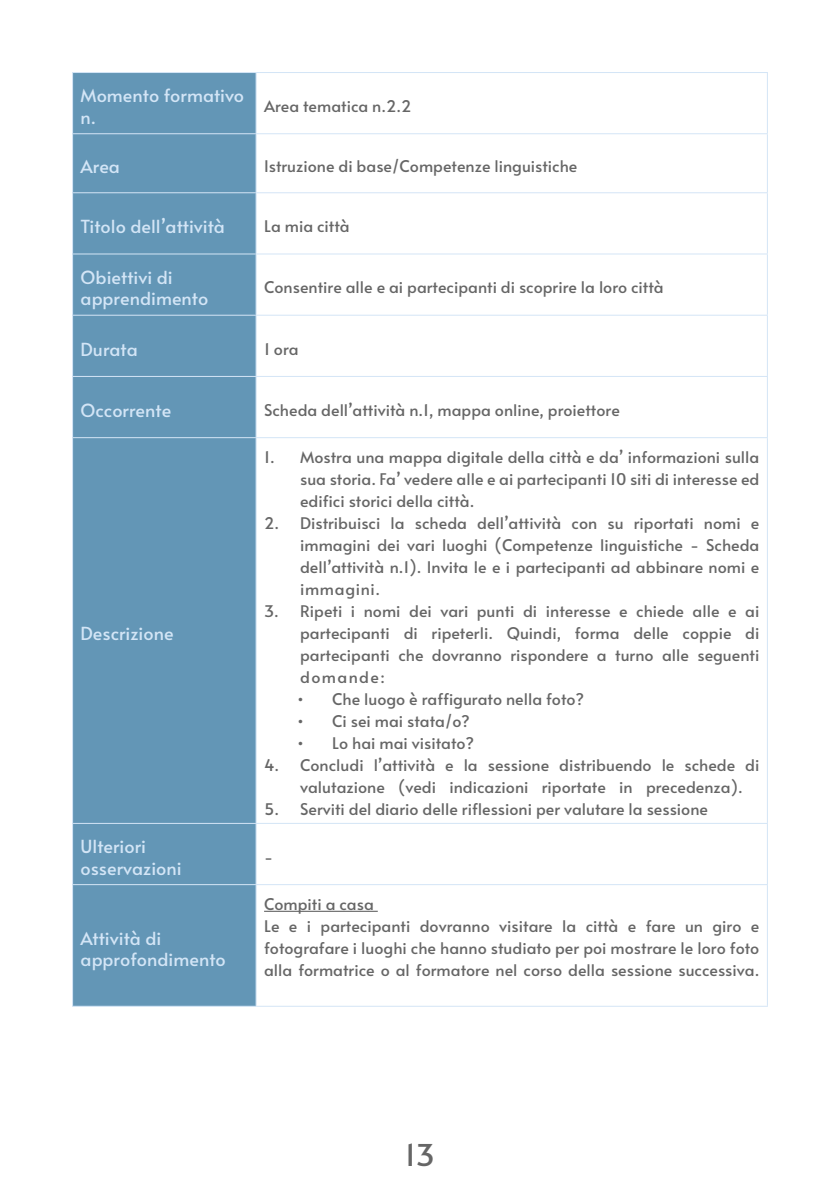
<style>
.page{position:relative;width:840px;height:1191px;background:#fff}
.page>*{position:absolute;margin:0;border:0;box-sizing:border-box;transform-origin:0 0}
.t1{font:30px "Alata";color:#666}
.t2{font:18px/21.6px "Alata";color:#d3e5f6}
.t3{font:16px/22px "Alata";color:#666;text-align:justify}
</style>
<div class="page">
<svg style="left:73px;top:73px;width:182px;height:932px;background:#6396b6"></svg>
<hr style="left:72px;top:133px;width:184px;height:1px;background:#d4e5f6">
<hr style="left:256px;top:133px;width:511px;height:1px;background:#d4e5f6">
<hr style="left:72px;top:192px;width:184px;height:1px;background:#d4e5f6">
<hr style="left:256px;top:192px;width:511px;height:1px;background:#d4e5f6">
<hr style="left:72px;top:253px;width:184px;height:1px;background:#d4e5f6">
<hr style="left:256px;top:253px;width:511px;height:1px;background:#d4e5f6">
<hr style="left:72px;top:315px;width:184px;height:1px;background:#d4e5f6">
<hr style="left:256px;top:315px;width:511px;height:1px;background:#d4e5f6">
<hr style="left:72px;top:376px;width:184px;height:1px;background:#d4e5f6">
<hr style="left:256px;top:376px;width:511px;height:1px;background:#d4e5f6">
<hr style="left:72px;top:437px;width:184px;height:1px;background:#d4e5f6">
<hr style="left:256px;top:437px;width:511px;height:1px;background:#d4e5f6">
<hr style="left:72px;top:823px;width:184px;height:1px;background:#d4e5f6">
<hr style="left:256px;top:823px;width:511px;height:1px;background:#d4e5f6">
<hr style="left:72px;top:884px;width:184px;height:1px;background:#d4e5f6">
<hr style="left:256px;top:884px;width:511px;height:1px;background:#d4e5f6">
<hr style="left:72px;top:72px;width:184px;height:1px;background:#d4e5f6">
<hr style="left:72px;top:73px;width:1px;height:60px;background:#d4e5f6">
<hr style="left:256px;top:72px;width:511px;height:1px;background:#d4e5f6">
<hr style="left:255px;top:73px;width:1px;height:60px;background:#d4e5f6">
<hr style="left:766px;top:73px;width:1px;height:60px;background:#d4e5f6">
<hr style="left:72px;top:134px;width:1px;height:58px;background:#d4e5f6">
<hr style="left:255px;top:134px;width:1px;height:58px;background:#d4e5f6">
<hr style="left:766px;top:134px;width:1px;height:58px;background:#d4e5f6">
<hr style="left:72px;top:193px;width:1px;height:60px;background:#d4e5f6">
<hr style="left:255px;top:193px;width:1px;height:60px;background:#d4e5f6">
<hr style="left:766px;top:193px;width:1px;height:60px;background:#d4e5f6">
<hr style="left:72px;top:254px;width:1px;height:61px;background:#d4e5f6">
<hr style="left:255px;top:254px;width:1px;height:61px;background:#d4e5f6">
<hr style="left:766px;top:254px;width:1px;height:61px;background:#d4e5f6">
<hr style="left:72px;top:316px;width:1px;height:60px;background:#d4e5f6">
<hr style="left:255px;top:316px;width:1px;height:60px;background:#d4e5f6">
<hr style="left:766px;top:316px;width:1px;height:60px;background:#d4e5f6">
<hr style="left:72px;top:377px;width:1px;height:60px;background:#d4e5f6">
<hr style="left:255px;top:377px;width:1px;height:60px;background:#d4e5f6">
<hr style="left:766px;top:377px;width:1px;height:60px;background:#d4e5f6">
<hr style="left:72px;top:438px;width:1px;height:385px;background:#d4e5f6">
<hr style="left:255px;top:438px;width:1px;height:385px;background:#d4e5f6">
<hr style="left:766px;top:438px;width:1px;height:385px;background:#d4e5f6">
<hr style="left:72px;top:824px;width:1px;height:60px;background:#d4e5f6">
<hr style="left:255px;top:824px;width:1px;height:60px;background:#d4e5f6">
<hr style="left:766px;top:824px;width:1px;height:60px;background:#d4e5f6">
<hr style="left:72px;top:885px;width:1px;height:120px;background:#d4e5f6">
<hr style="left:255px;top:885px;width:1px;height:120px;background:#d4e5f6">
<hr style="left:766px;top:885px;width:1px;height:120px;background:#d4e5f6">
<hr style="left:72px;top:1005px;width:184px;height:1px;background:#d4e5f6">
<hr style="left:256px;top:1005px;width:511px;height:1px;background:#d4e5f6">
<hr style="left:264px;top:910px;width:113px;height:2px;background:#666">
<p class="t2" style="left:80px;top:83px;width:165px">Momento formativo n.</p>
<p class="t3" style="left:264px;top:93px;width:149px">Area tematica n.2.2</p>
<p class="t2" style="left:80px;top:154px;width:41px">Area</p>
<p class="t3" style="left:264px;top:153px;width:315px">Istruzione di base/Competenze linguistiche</p>
<p class="t2" style="left:80px;top:214px;width:146px">Titolo dell’attività</p>
<p class="t3" style="left:264px;top:213px;width:87px">La mia città</p>
<p class="t2" style="left:80px;top:264px;width:129px">Obiettivi di apprendimento</p>
<p class="t3" style="left:264px;top:275px;width:401px">Consentire alle e ai partecipanti di scoprire la loro città</p>
<p class="t2" style="left:80px;top:336px;width:59px">Durata</p>
<p class="t3" style="left:264px;top:336px;width:36px">1 ora</p>
<p class="t2" style="left:80px;top:397px;width:92px">Occorrente</p>
<p class="t3" style="left:264px;top:397px;width:357px">Scheda dell’attività n.1, mappa online, proiettore</p>
<p class="t2" style="left:80px;top:621px;width:94px">Descrizione</p>
<p class="t2" style="left:80px;top:833px;width:103px">Ulteriori osservazioni</p>
<p class="t2" style="left:80px;top:925px;width:147px">Attività di approfondimento</p>
<p class="t3" style="left:300px;top:444px;width:460px;text-indent:-36px">1. Mostra una mappa digitale della città e da’ informazioni sulla sua storia. Fa’ vedere alle e ai partecipanti 10 siti di interesse ed edifici storici della città.</p>
<p class="t3" style="left:300px;top:510px;width:460px;text-indent:-36px">2. Distribuisci la scheda dell’attività con su riportati nomi e immagini dei vari luoghi (Competenze linguistiche - Scheda dell’attività n.1). Invita le e i partecipanti ad abbinare nomi e immagini.</p>
<p class="t3" style="left:300px;top:598px;width:460px;text-indent:-36px">3. Ripeti i nomi dei vari punti di interesse e chiede alle e ai partecipanti di ripeterli. Quindi, forma delle coppie di partecipanti che dovranno rispondere a turno alle seguenti domande:</p>
<p class="t3" style="left:296px;top:686px;width:289px">• Che luogo è raffigurato nella foto?</p>
<p class="t3" style="left:296px;top:708px;width:175px">• Ci sei mai stata/o?</p>
<p class="t3" style="left:296px;top:730px;width:179px">• Lo hai mai visitato?</p>
<p class="t3" style="left:300px;top:752px;width:460px;text-indent:-36px">4. Concludi l’attività e la sessione distribuendo le schede di valutazione (vedi indicazioni riportate in precedenza).</p>
<p class="t3" style="left:264px;top:796px;width:445px">5. Serviti del diario delle riflessioni per valutare la sessione</p>
<p class="t3" style="left:264px;top:844px;width:11px">-</p>
<p class="t3" style="left:264px;top:891px;width:496px;text-align:left">Compiti a casa<br>Le e i partecipanti dovranno visitare la città e fare un giro e fotografare i luoghi che hanno studiato per poi mostrare le loro foto alla formatrice o al formatore nel corso della sessione successiva.</p>
<h1 class="t1" style="left:404px;top:1128px;width:32px">13</h1>
</div>
